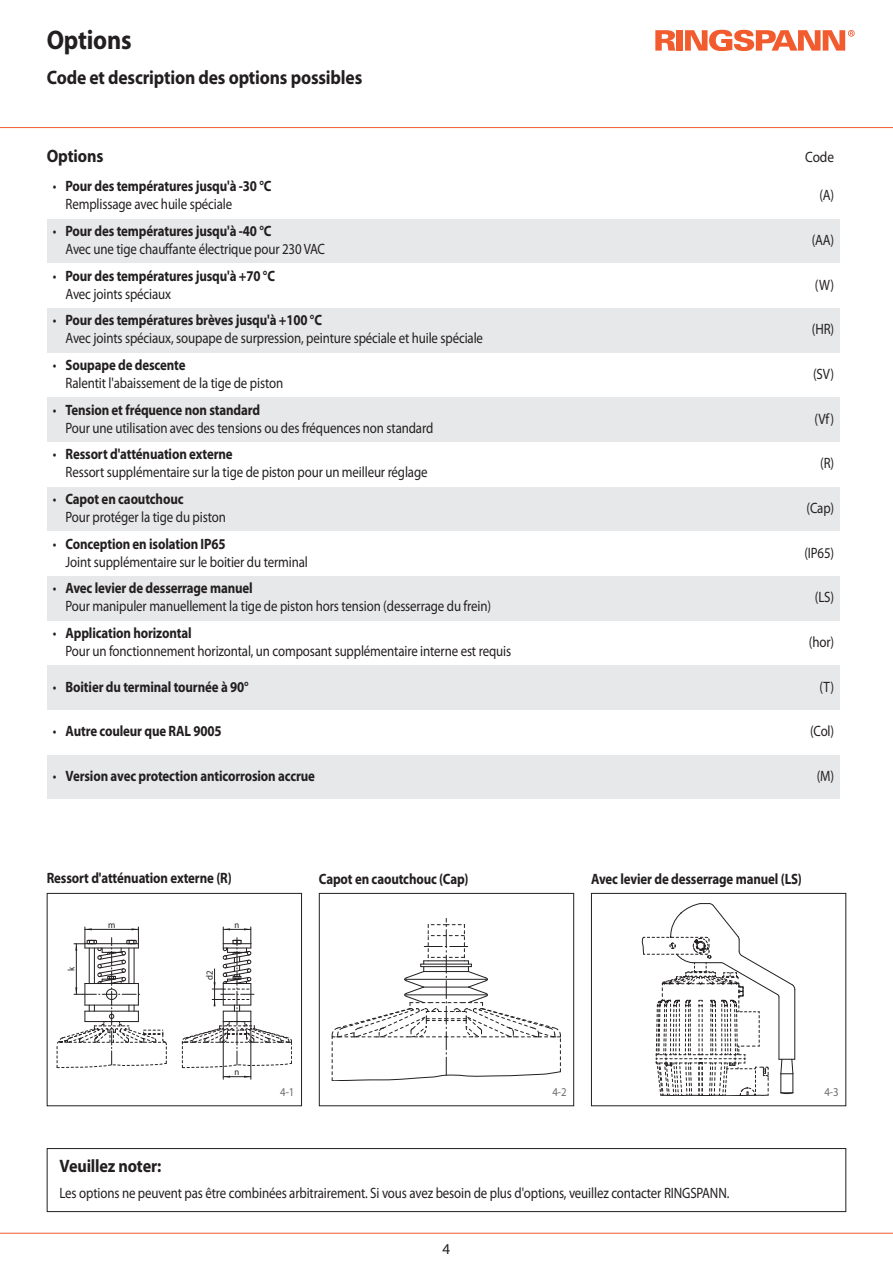
<style>
.page{position:relative;width:893px;height:1263px;background:#fff}
.page>*{position:absolute;margin:0;border:0;box-sizing:border-box;transform-origin:0 0}
.t1{font:700 27px "Myriad";letter-spacing:-.01em;color:#231f20;scale:.9 1}
.t2{font:700 19.5px "Myriad Pro";letter-spacing:-.01em;color:#231f20;scale:.9 1}
.t3{font:700 18px "Myriad Pro";letter-spacing:-.01em;color:#231f20;scale:.9 1}
.t4{font:15px/18px "Myriad Pro";letter-spacing:-.01em;color:#231f20;scale:.86 1}
.t5{font:700 15px/18px "Myriad Pro";letter-spacing:-.01em;color:#231f20;scale:.86 1}
.t6{font:15px "Myriad Pro";letter-spacing:-.01em;color:#231f20;scale:.89 1}
.t7{font:15px "Myriad Pro";letter-spacing:-.01em;color:#231f20}
.t8{font:12px "Myriad Pro";color:#6c6d70;scale:.9 1}
.t9{font:9.3px "Myriad Pro";color:#231f20;scale:.93 1}
.s1{font-weight:400}
.s2{font-weight:700}
</style>
<div class="page">
<svg style="left:655px;top:30px;width:20px;height:21px"></svg>
<div style="left:677px;top:30px;width:6px;height:21px;background:#f15b2e"></div>
<svg style="left:685px;top:30px;width:170px;height:21px"></svg>
<hr style="left:0;top:127px;width:893px;height:1px;background:#f15b2e">
<hr style="left:0;top:1233px;width:893px;height:1px;background:#f15b2e">
<svg style="left:642px;top:903px;width:153px;height:193px"></svg>
<div style="left:591px;top:893px;width:255px;height:213px;border:1px solid #231f20"></div>
<hr style="left:223px;top:1021px;width:1px;height:58px;background:#231f20">
<svg style="left:223px;top:1076px;width:28px;height:2px"></svg>
<hr style="left:251px;top:1021px;width:1px;height:58px;background:#231f20">
<svg style="left:57px;top:927px;width:110px;height:141px"></svg>
<svg style="left:182px;top:927px;width:110px;height:141px"></svg>
<div style="left:47px;top:893px;width:255px;height:213px;border:1px solid #231f20"></div>
<svg style="left:332px;top:918px;width:229px;height:163px"></svg>
<div style="left:319px;top:893px;width:255px;height:213px;border:1px solid #231f20"></div>
<div style="left:47px;top:1148px;width:799px;height:64px;border:1px solid #231f20"></div>
<div style="left:47px;top:219px;width:739px;height:45px;background:#e7e8e9"></div>
<div style="left:786px;top:219px;width:54px;height:45px;background:#e7e8e9"></div>
<div style="left:47px;top:308px;width:739px;height:45px;background:#e7e8e9"></div>
<div style="left:786px;top:308px;width:54px;height:45px;background:#e7e8e9"></div>
<div style="left:47px;top:398px;width:739px;height:44px;background:#e7e8e9"></div>
<div style="left:786px;top:398px;width:54px;height:44px;background:#e7e8e9"></div>
<div style="left:47px;top:487px;width:739px;height:44px;background:#e7e8e9"></div>
<div style="left:786px;top:487px;width:54px;height:44px;background:#e7e8e9"></div>
<div style="left:47px;top:576px;width:739px;height:45px;background:#e7e8e9"></div>
<div style="left:786px;top:576px;width:54px;height:45px;background:#e7e8e9"></div>
<div style="left:47px;top:665px;width:739px;height:45px;background:#e7e8e9"></div>
<div style="left:786px;top:665px;width:54px;height:45px;background:#e7e8e9"></div>
<div style="left:47px;top:755px;width:739px;height:44px;background:#e7e8e9"></div>
<div style="left:786px;top:755px;width:54px;height:44px;background:#e7e8e9"></div>
<h1 class="t1" style="left:47px;top:30px;width:96px">Options</h1>
<h2 class="t2" style="left:47px;top:70px;width:352px">Code et description des options possibles</h2>
<p class="t3" style="left:47px;top:150px;width:64px">Options</p>
<p class="t6" style="left:805px;top:152px;width:34px">Code</p>
<p class="t5" style="left:66px;top:179px;width:241px;text-indent:-13px"><span class="s1">•</span> Pour des températures jusqu'à -30 °C<br><span class="s1">Remplissage avec huile spéciale</span></p>
<p class="t4" style="left:819px;top:188px;width:19px">(A)</p>
<p class="t4" style="left:66px;top:223px;width:303px;text-indent:-13px">• <span class="s2">Pour des températures jusqu'à -40 °C<br></span>Avec une tige chauffante électrique pour 230 VAC</p>
<p class="t4" style="left:812px;top:232px;width:28px">(AA)</p>
<p class="t5" style="left:66px;top:268px;width:245px;text-indent:-13px"><span class="s1">•</span> Pour des températures jusqu'à +70 °C<br><span class="s1">Avec joints spéciaux</span></p>
<p class="t4" style="left:815px;top:277px;width:24px">(W)</p>
<p class="t4" style="left:66px;top:313px;width:487px;text-indent:-13px">• <span class="s2">Pour des températures brèves jusqu'à +100 °C<br></span>Avec joints spéciaux, soupape de surpression, peinture spéciale et huile spéciale</p>
<p class="t4" style="left:812px;top:322px;width:27px">(HR)</p>
<p class="t4" style="left:66px;top:357px;width:255px;text-indent:-13px">• <span class="s2">Soupape de descente<br></span>Ralentit l'abaissement de la tige de piston</p>
<p class="t4" style="left:813px;top:366px;width:26px">(SV)</p>
<p class="t4" style="left:66px;top:402px;width:429px;text-indent:-13px">• <span class="s2">Tension et fréquence non standard<br></span>Pour une utilisation avec des tensions ou des fréquences non standard</p>
<p class="t4" style="left:814px;top:411px;width:25px">(Vf)</p>
<p class="t4" style="left:66px;top:446px;width:422px;text-indent:-13px">• <span class="s2">Ressort d'atténuation externe<br></span>Ressort supplémentaire sur la tige de piston pour un meilleur réglage</p>
<p class="t4" style="left:820px;top:455px;width:18px">(R)</p>
<p class="t4" style="left:66px;top:491px;width:188px;text-indent:-13px">• <span class="s2">Capot en caoutchouc<br></span>Pour protéger la tige du piston</p>
<p class="t4" style="left:807px;top:500px;width:34px">(Cap)</p>
<p class="t4" style="left:66px;top:536px;width:283px;text-indent:-13px">• <span class="s2">Conception en isolation IP65<br></span>Joint supplémentaire sur le boitier du terminal</p>
<p class="t4" style="left:804px;top:545px;width:36px">(IP65)</p>
<p class="t4" style="left:66px;top:580px;width:496px;text-indent:-13px">• <span class="s2">Avec levier de desserrage manuel<br></span>Pour manipuler manuellement la tige de piston hors tension (desserrage du frein)</p>
<p class="t4" style="left:815px;top:589px;width:24px">(LS)</p>
<p class="t4" style="left:66px;top:625px;width:520px;text-indent:-13px">• <span class="s2">Application horizontal<br></span>Pour un fonctionnement horizontal, un composant supplémentaire interne est requis</p>
<p class="t4" style="left:809px;top:634px;width:31px">(hor)</p>
<p class="t5" style="left:53px;top:679px;width:229px"><span class="s1">•</span> Boitier du terminal tournée à 90°</p>
<p class="t4" style="left:819px;top:679px;width:19px">(T)</p>
<p class="t5" style="left:53px;top:723px;width:198px"><span class="s1">•</span> Autre couleur que RAL 9005</p>
<p class="t4" style="left:810px;top:723px;width:30px">(Col)</p>
<p class="t5" style="left:53px;top:768px;width:306px"><span class="s1">•</span> Version avec protection anticorrosion accrue</p>
<p class="t4" style="left:817px;top:768px;width:22px">(M)</p>
<p class="t5" style="left:47px;top:870px;width:217px">Ressort d'atténuation externe (R)</p>
<p class="t5" style="left:319px;top:871px;width:175px">Capot en caoutchouc (Cap)</p>
<p class="t5" style="left:591px;top:871px;width:247px">Avec levier de desserrage manuel (LS)</p>
<p class="t9" style="left:68px;top:971px;width:6px;rotate:-90deg">k</p>
<p class="t9" style="left:108px;top:921px;width:9px">m</p>
<p class="t9" style="left:235px;top:921px;width:7px">n</p>
<p class="t9" style="left:206px;top:980px;width:12px;rotate:-90deg">d2</p>
<p class="t9" style="left:235px;top:1068px;width:7px">n</p>
<p class="t8" style="left:280px;top:1087px;width:17px">4-1</p>
<p class="t8" style="left:552px;top:1087px;width:17px">4-2</p>
<p class="t3" style="left:60px;top:1159px;width:114px">Veuillez noter:</p>
<p class="t4" style="left:60px;top:1185px;width:780px">Les options ne peuvent pas être combinées arbitrairement. Si vous avez besoin de plus d'options, veuillez contacter RINGSPANN.</p>
<p class="t7" style="left:443px;top:1244px;width:9px">4</p>
<p class="t8" style="left:824px;top:1087px;width:17px">4-3</p>
</div>
